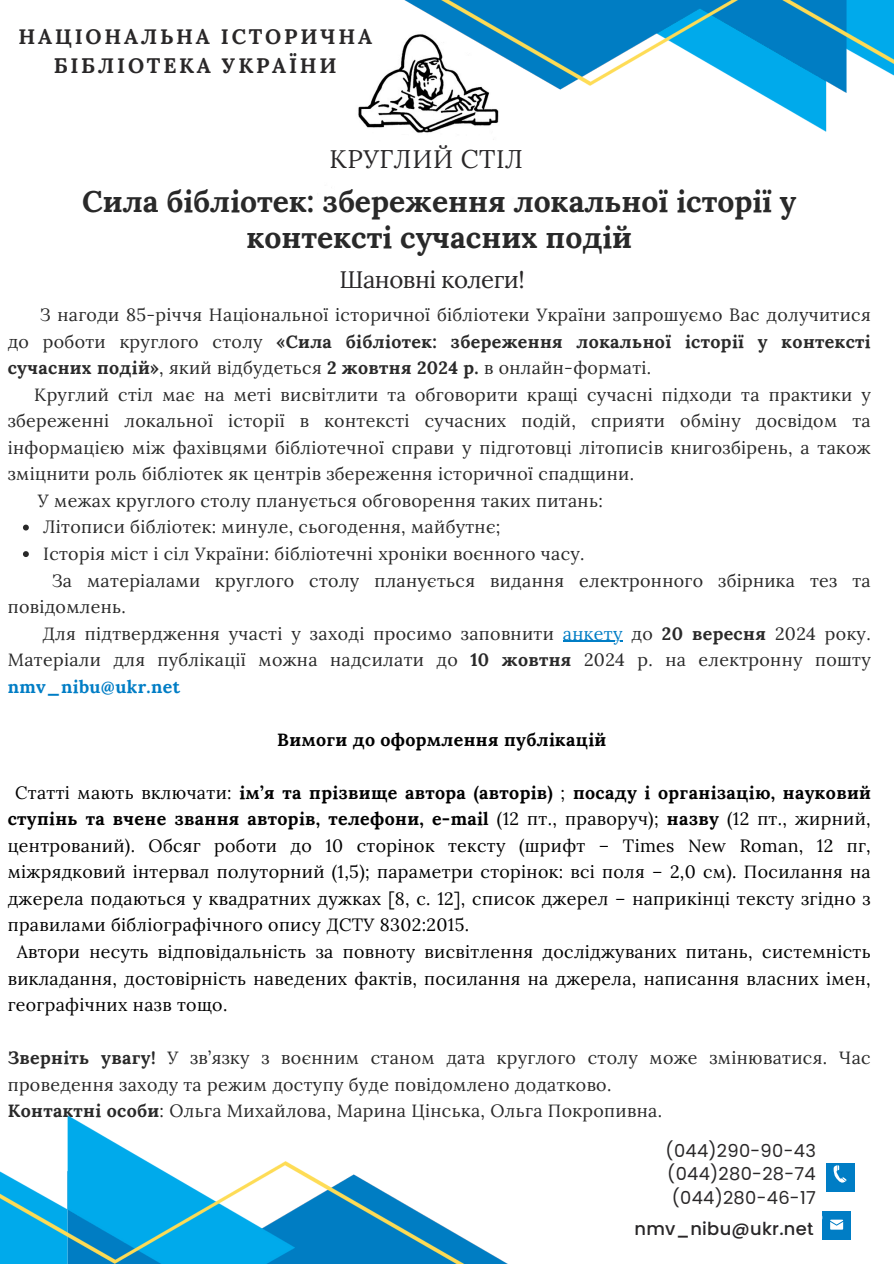
<style>
.page{position:relative;width:894px;height:1264px;background:#fff}
.page>*{position:absolute;margin:0;border:0;box-sizing:border-box;transform-origin:0 0}
.t1{font:700 30px/36px "Lora";color:#292929;text-align:center}
.t2{font:25.5px "Lora";letter-spacing:.02em;color:#292728}
.t3{font:24px "Lora";letter-spacing:-.02em;color:#292728}
.t4{font:700 21px/29.2px "Lora";letter-spacing:.13em;color:#292728;text-align:center}
.t5{font:17.85px/26.5px "Lora";letter-spacing:.02em;color:#292929;text-align:justify}
.t6{font:17.85px/26.5px "Lora";letter-spacing:.02em;color:#000;text-align:justify}
.t7{font:17.85px "Poppins";letter-spacing:.015em;color:#292728}
.t8{font:700 17.85px "Lora";letter-spacing:.02em;color:#000}
.t9{font:500 17.85px "Poppins";letter-spacing:.015em;color:#292728}
.s1{font-weight:700}
.s2{color:#007dc5}
.s3{font-weight:700;color:#007dc5}
</style>
<div class="page">
<div style="left:825px;top:1163px;width:29px;height:28px;background:#007dc5"></div>
<svg style="left:833px;top:1165px;width:13px;height:17px"></svg>
<img style="left:328px;top:29px;width:171px;height:111px">
<img style="left:67px;top:1115px;width:37px;height:21px">
<img style="left:0;top:1136px;width:491px;height:127px">
<img style="left:788px;top:110px;width:39px;height:21px">
<img style="left:384px;top:0;width:509px;height:110px">
<div style="left:822px;top:1210px;width:28px;height:29px;background:#007dc5"></div>
<svg style="left:830px;top:1219px;width:12px;height:10px"></svg>
<svg style="left:23px;top:524px;width:6px;height:6px"></svg>
<svg style="left:23px;top:551px;width:6px;height:6px"></svg>
<hr style="left:563px;top:640px;width:59px;height:2px;background:#007dc5">
<p class="t4" style="left:18px;top:21px;width:355px">НАЦІОНАЛЬНА ІСТОРИЧНА<br>БІБЛІОТЕКА УКРАЇНИ</p>
<p class="t2" style="left:329px;top:142px;width:195px">КРУГЛИЙ СТІЛ</p>
<p class="t1" style="left:82px;top:183px;width:715px">Сила бібліотек: збереження локальної історії у контексті сучасних подій</p>
<p class="t3" style="left:339px;top:264px;width:187px">Шановні колеги!</p>
<p class="t5" style="left:8px;top:301px;width:864px;text-indent:32px">З нагоди 85-річчя Національної історичної бібліотеки України запрошуємо Вас долучитися до роботи круглого столу <span class="s1">«Сила бібліотек: збереження локальної історії у контексті сучасних подій»</span>, який відбудеться <span class="s1">2 жовтня 2024 р.</span> в онлайн-форматі.</p>
<p class="t5" style="left:8px;top:381px;width:864px;text-indent:26px">Круглий стіл має на меті висвітлити та обговорити кращі сучасні підходи та практики у збереженні локальної історії в контексті сучасних подій, сприяти обміну досвідом та інформацією між фахівцями бібліотечної справи у підготовці літописів книгозбірень, а також зміцнити роль бібліотек як центрів збереження історичної спадщини.</p>
<p class="t5" style="left:38px;top:487px;width:566px">У межах круглого столу планується обговорення таких питань:</p>
<p class="t5" style="left:43px;top:513px;width:459px">Літописи бібліотек: минуле, сьогодення, майбутнє;</p>
<p class="t5" style="left:43px;top:540px;width:543px">Історія міст і сіл України: бібліотечні хроніки воєнного часу.</p>
<h5 class="t5" style="left:8px;top:566px;width:864px;text-indent:44px">За матеріалами круглого столу планується видання електронного збірника тез та повідомлень.</h5>
<p class="t5" style="left:43px;top:619px;width:512px">Для підтвердження участі у заході просимо заповнити</p>
<p class="t5" style="left:8px;top:619px;width:864px;text-indent:555px"><span class="s2">анкету</span> до <span class="s1">20 вересня</span> 2024 року.<br>Матеріали для публікації можна надсилати до <span class="s1">10 жовтня</span> 2024 р. на електронну пошту <span class="s3">nmv_nibu@ukr.net</span></p>
<p class="t8" style="left:277px;top:727px;width:330px">Вимоги до оформлення публікацій</p>
<p class="t6" style="left:8px;top:779px;width:864px;text-indent:7px">Статті мають включати: <span class="s1">ім’я та прізвище автора (авторів)</span> ; <span class="s1">посаду і організацію, науковий ступінь та вчене звання авторів, телефони, e-mail</span> (12 пт., праворуч); <span class="s1">назву</span> (12 пт., жирний, центрований). Обсяг роботи до 10 сторінок тексту (шрифт – Times New Roman, 12 пг, міжрядковий інтервал полуторний (1,5); параметри сторінок: всі поля – 2,0 см). Посилання на джерела подаються у квадратних дужках [8, с. 12], список джерел – наприкінці тексту згідно з правилами бібліографічного опису ДСТУ 8302:2015.</p>
<p class="t6" style="left:8px;top:938px;width:864px;text-indent:9px">Автори несуть відповідальність за повноту висвітлення досліджуваних питань, системність викладання, достовірність наведених фактів, посилання на джерела, написання власних імен, географічних назв тощо.</p>
<p class="t5" style="left:8px;top:1044px;width:864px"><span class="s1">Зверніть увагу!</span> У зв’язку з воєнним станом дата круглого столу може змінюватися. Час проведення заходу та режим доступу буде повідомлено додатково.</p>
<p class="t5" style="left:8px;top:1097px;width:655px"><span class="s1">Контактні особи</span>: Ольга Михайлова, Марина Цінська, Ольга Покропивна.</p>
<p class="t7" style="left:665px;top:1137px;width:152px">(044)290-90-43</p>
<p class="t7" style="left:667px;top:1161px;width:150px">(044)280-28-74</p>
<p class="t7" style="left:671px;top:1185px;width:145px">(044)280-46-17</p>
<p class="t9" style="left:634px;top:1216px;width:181px">nmv_nibu@ukr.net</p>
</div>
